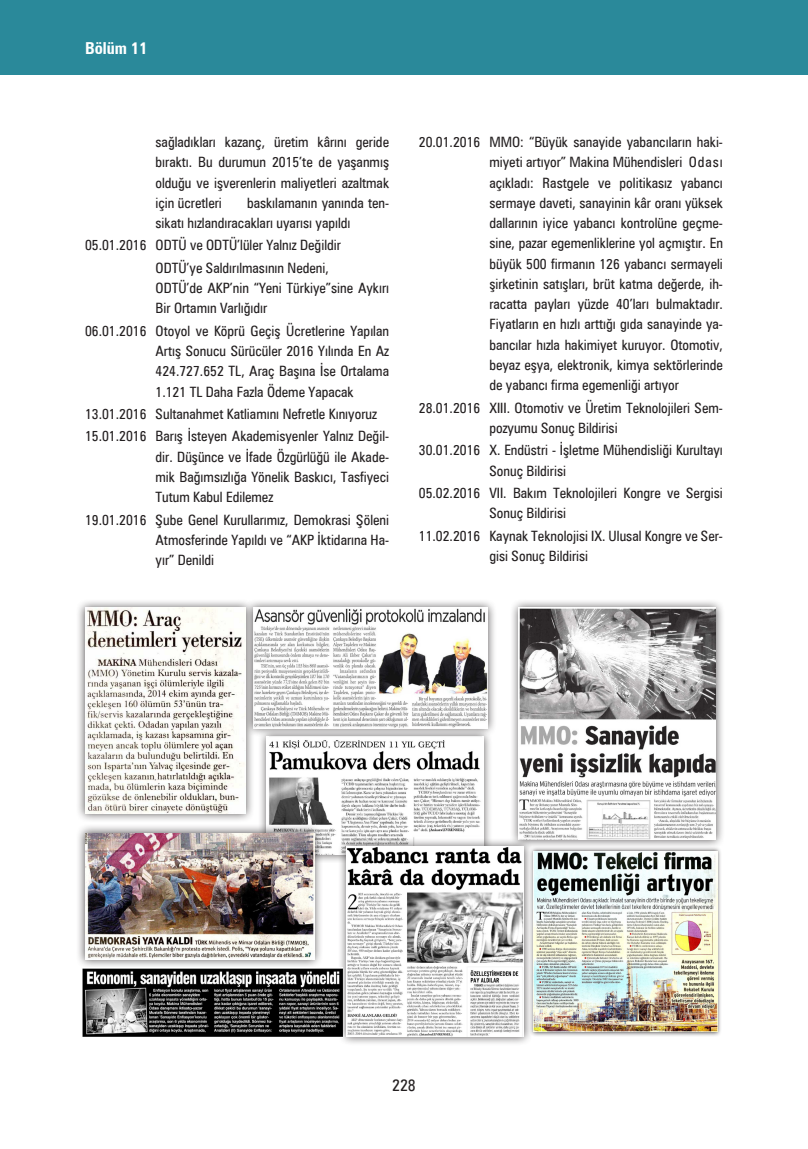
<style>
.page{position:relative;width:808px;height:1149px;background:#fff}
.page>*{position:absolute;margin:0;border:0;box-sizing:border-box;transform-origin:0 0}
.t1{font:700 condensed 16.5px "Zurich BT";color:#fff}
.t2{font:condensed 16.5px "Zurich BT";color:#231f20}
.calismarap_metin{font:condensed 14.25px/20.2px "Zurich BT";color:#231f20}
</style>
<div class="page">
<div style="left:0;top:0;width:808px;height:75px;background:#2a899a"></div>
<div style="left:244px;top:598px;width:253px;height:138px;background:#231f20;opacity:.75"></div>
<img style="left:255px;top:607px;width:233px;height:120px">
<div style="left:509px;top:598px;width:216px;height:250px;background:#231f20;opacity:.75"></div>
<img style="left:518px;top:607px;width:198px;height:232px">
<div style="left:258px;top:727px;width:235px;height:136px;background:#231f20;opacity:.75"></div>
<img style="left:267px;top:736px;width:216px;height:118px">
<div style="left:76px;top:823px;width:247px;height:145px;background:#231f20;opacity:.75"></div>
<img style="left:85px;top:832px;width:229px;height:127px">
<div style="left:76px;top:598px;width:179px;height:224px;background:#231f20;opacity:.75"></div>
<img style="left:85px;top:607px;width:160px;height:206px">
<div style="left:529px;top:846px;width:193px;height:190px;background:#231f20;opacity:.75"></div>
<img style="left:534px;top:850px;width:183px;height:181px">
<div style="left:338px;top:837px;width:195px;height:209px;background:#231f20;opacity:.75"></div>
<img style="left:347px;top:846px;width:177px;height:190px">
<img style="left:82px;top:967px;width:260px;height:70px">
<p class="t1" style="left:85px;top:38px;width:64px">Bölüm 11</p>
<p class="calismarap_metin" style="left:156px;top:132px;width:235px;text-align:justify">sağladıkları kazanç, üretim kârını geride bıraktı. Bu durumun 2015’te de yaşanmış olduğu ve işverenlerin maliyetleri azaltmak için ücretleri</p>
<p class="calismarap_metin" style="left:156px;top:192px;width:235px;text-indent:91px">baskılamanın yanında ten&shy;sikatı hızlandıracakları uyarısı yapıldı</p>
<p class="calismarap_metin" style="left:85px;top:235px;width:257px">05.01.2016 ODTÜ ve ODTÜ’lüler Yalnız Değildir</p>
<p class="calismarap_metin" style="left:156px;top:257px;width:235px">ODTÜ’ye Saldırılmasının Nedeni,<br>ODTÜ’de AKP’nin “Yeni Türkiye”sine Aykırı<br>Bir Ortamın Varlığıdır</p>
<p class="calismarap_metin" style="left:156px;top:320px;width:235px;text-align:justify;text-indent:-70px">06.01.2016 Otoyol ve Köprü Geçiş Ücretlerine Yapılan Artış Sonucu Sürücüler 2016 Yılında En Az 424.727.652 TL, Araç Başına İse Ortalama 1.121 TL Daha Fazla Ödeme Yapacak</p>
<p class="calismarap_metin" style="left:85px;top:403px;width:293px">13.01.2016 Sultanahmet Katliamını Nefretle Kınıyoruz</p>
<p class="calismarap_metin" style="left:156px;top:426px;width:235px;text-align:justify;text-indent:-70px">15.01.2016 Barış İsteyen Akademisyenler Yalnız Değil&shy;dir. Düşünce ve İfade Özgürlüğü ile Akade&shy;mik Bağımsızlığa Yönelik Baskıcı, Tasfiyeci Tutum Kabul Edilemez</p>
<p class="calismarap_metin" style="left:156px;top:509px;width:235px;text-align:justify;text-indent:-70px">19.01.2016 Şube Genel Kurullarımız, Demokrasi Şöleni Atmosferinde Yapıldı ve “AKP İktidarına Ha&shy;yır” Denildi</p>
<p class="calismarap_metin" style="left:489px;top:132px;width:235px;text-align:justify;text-indent:-70px">20.01.2016 MMO: “Büyük sanayide yabancıların haki&shy;miyeti artıyor” Makina Mühendisleri Odası açıkladı: Rastgele ve politikasız yabancı sermaye daveti, sanayinin kâr oranı yüksek dallarının iyice yabancı kontrolüne geçme&shy;sine, pazar egemenliklerine yol açmıştır. En büyük 500 firmanın 126 yabancı sermayeli şirketinin satışları, brüt katma değerde, ih&shy;racatta payları yüzde 40’ları bulmaktadır.<br>Fiyatların en hızlı arttığı gıda sanayinde ya&shy;bancılar hızla hakimiyet kuruyor. Otomotiv, beyaz eşya, elektronik, kimya sektörlerinde de yabancı firma egemenliği artıyor</p>
<p class="calismarap_metin" style="left:489px;top:397px;width:235px;text-indent:-70px">28.01.2016 XIII. Otomotiv ve Üretim Teknolojileri Sem&shy;pozyumu Sonuç Bildirisi</p>
<p class="calismarap_metin" style="left:489px;top:440px;width:235px;text-indent:-70px">30.01.2016 X. Endüstri - İşletme Mühendisliği Kurultayı<br>Sonuç Bildirisi</p>
<p class="calismarap_metin" style="left:489px;top:482px;width:235px;text-indent:-70px">05.02.2016 VII. Bakım Teknolojileri Kongre ve Sergisi<br>Sonuç Bildirisi</p>
<p class="calismarap_metin" style="left:489px;top:525px;width:235px;text-indent:-70px">11.02.2016 Kaynak Teknolojisi IX. Ulusal Kongre ve Ser&shy;gisi Sonuç Bildirisi</p>
<p class="t2" style="left:392px;top:1075px;width:25px">228</p>
</div>
